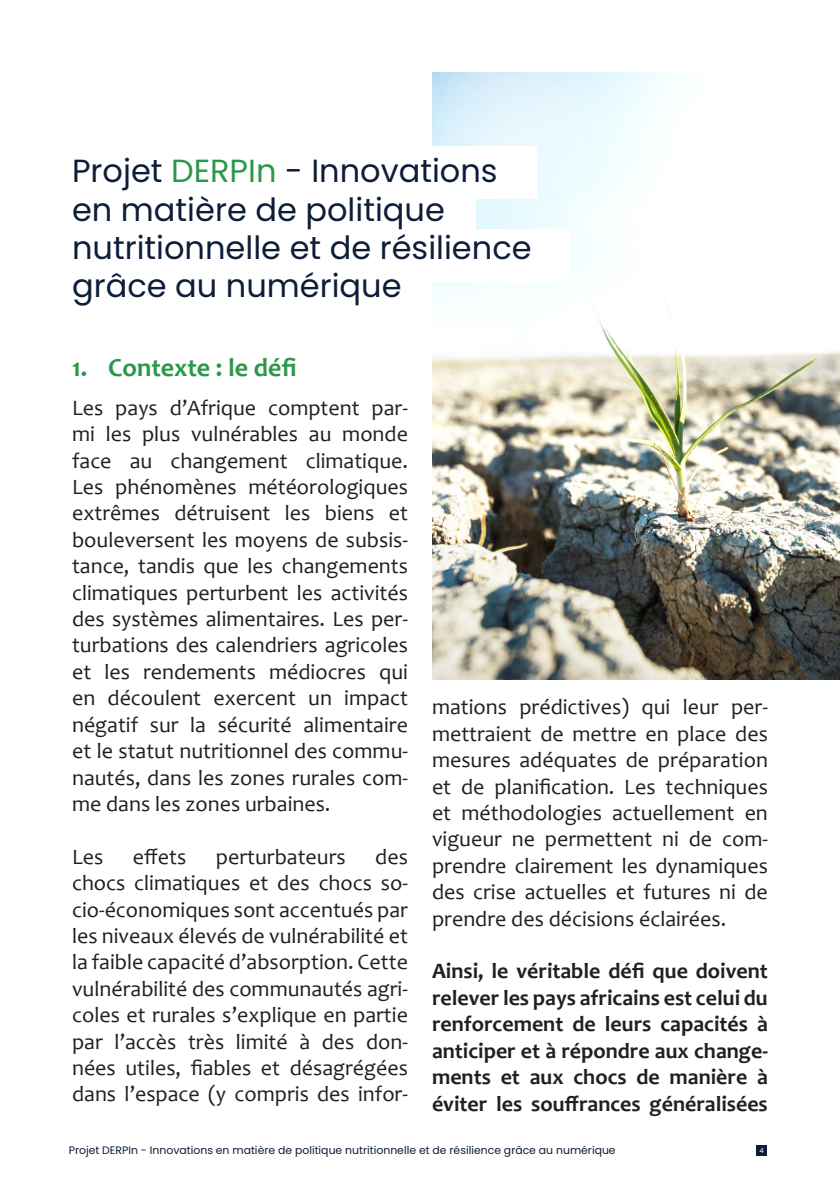
<style>
.page{position:relative;width:840px;height:1191px;background:#fff}
.page>*{position:absolute;margin:0;border:0;box-sizing:border-box;transform-origin:0 0}
.t1{font:32px/38.4px "Poppins";color:#0d1c38}
.t2{font:700 26px "Candara";color:#2b9849}
.t3{font:22px/26.4px "Candara";color:#231f20;text-align:justify}
.t4{font:700 22px/26.4px "Candara";color:#231f20;text-align:justify}
.t5{font:10.8px "Poppins";color:#0d1c38}
.t6{font:7px "Poppins";color:#fff}
.s1{color:#2b9849}
</style>
<div class="page">
<div style="left:756px;top:1145px;width:10px;height:10px;background:#0d1c38"></div>
<img style="left:432px;top:72px;width:407px;height:607px">
<div style="left:64px;top:146px;width:472px;height:52px;background:#fff"></div>
<div style="left:64px;top:194px;width:411px;height:52px;background:#fff"></div>
<div style="left:56px;top:230px;width:513px;height:52px;background:#fff"></div>
<p class="t1" style="left:72px;top:152px;width:461px">Projet <span class="s1">DERPIn</span> - Innovations en matière de politique nutritionnelle et de résilience grâce au numérique</p>
<p class="t2" style="left:72px;top:351px;width:226px">1. Contexte : le défi</p>
<p class="t3" style="left:72px;top:394px;width:337px">Les pays d’Afrique comptent par&shy;mi les plus vulnérables au monde face au changement climatique.<br>Les phénomènes météorologiques extrêmes détruisent les biens et bouleversent les moyens de subsis&shy;tance, tandis que les changements climatiques perturbent les activités des systèmes alimentaires. Les per&shy;turbations des calendriers agricoles et les rendements médiocres qui en découlent exercent un impact négatif sur la sécurité alimentaire et le statut nutritionnel des commu&shy;nautés, dans les zones rurales com&shy;me dans les zones urbaines.</p>
<p class="t3" style="left:72px;top:843px;width:33px">Les</p>
<p class="t3" style="left:133px;top:843px;width:55px">effets</p>
<p class="t3" style="left:216px;top:843px;width:131px">perturbateurs</p>
<p class="t3" style="left:72px;top:843px;width:337px;text-indent:303px">des chocs climatiques et des chocs so&shy;cio-économiques sont accentués par les niveaux élevés de vulnérabilité et la faible capacité d’absorption. Cette vulnérabilité des communautés agri&shy;coles et rurales s’explique en partie par l’accès très limité à des don&shy;nées utiles, fiables et désagrégées dans l’espace (y compris des infor-</p>
<p class="t3" style="left:432px;top:694px;width:337px">mations prédictives) qui leur per&shy;mettraient de mettre en place des mesures adéquates de préparation et de planification. Les techniques et méthodologies actuellement en vigueur ne permettent ni de com&shy;prendre clairement les dynamiques des crise actuelles et futures ni de prendre des décisions éclairées.</p>
<p class="t4" style="left:432px;top:958px;width:337px">Ainsi, le véritable défi que doivent relever les pays africains est celui du renforcement de leurs capacités à anticiper et à répondre aux change&shy;ments et aux chocs de manière à éviter les souffrances généralisées</p>
<p class="t5" style="left:69px;top:1144px;width:548px">Projet DERPIn - Innovations en matière de politique nutritionnelle et de résilience grâce au numérique</p>
<p class="t6" style="left:759px;top:1146px;width:6px">4</p>
</div>
